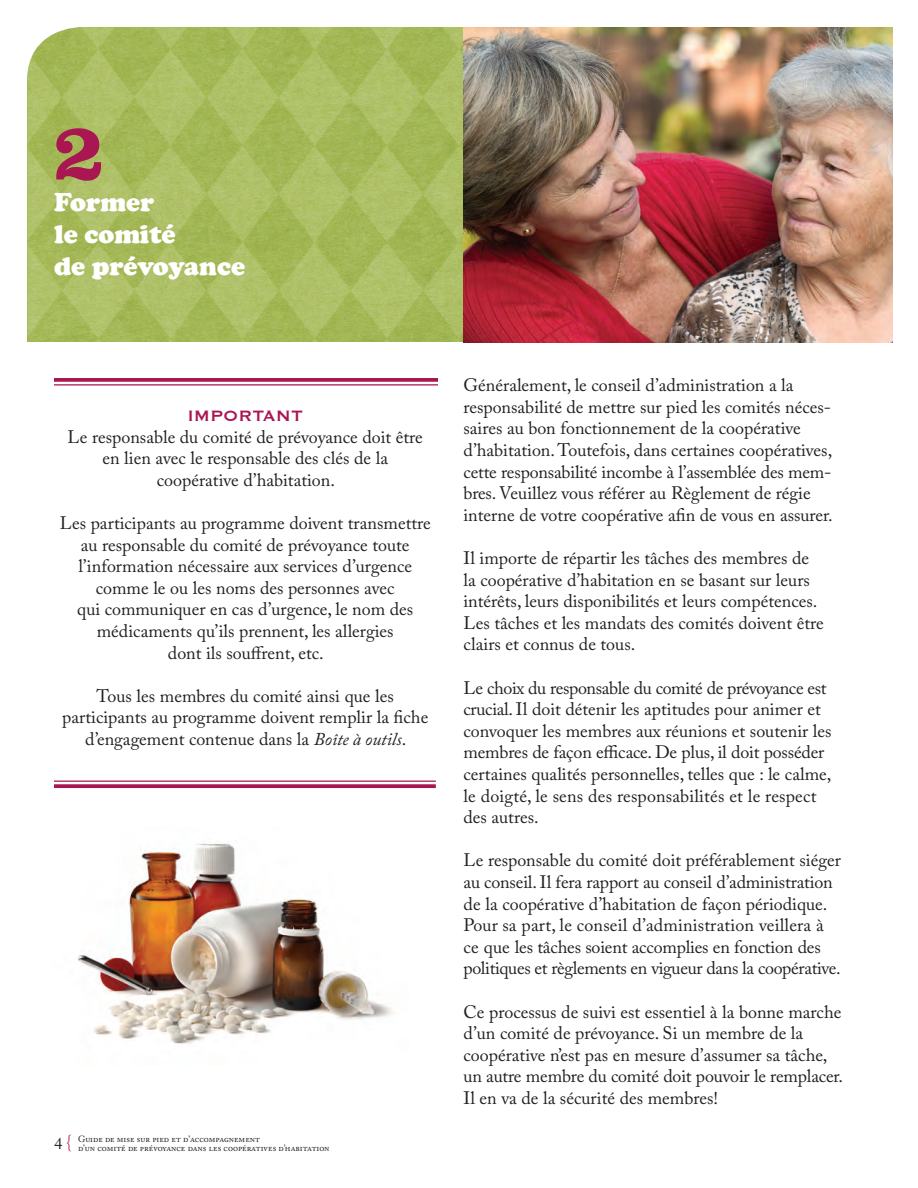
<style>
.page{position:relative;width:918px;height:1188px;background:#fff}
.page>*{position:absolute;margin:0;border:0;box-sizing:border-box;transform-origin:0 0}
.t1{font:700 82.65px "Clarendon";color:#a91652}
.t2{font:900 26.55px/31.8px "Cooper";color:#fff}
.t3{font:19.5px "Copperplate";color:#a91652}
.t4{font:18px/21.6px "Adobe Caslon Pro";color:#231f20}
.t5{font:9px/9px "Adobe Caslon Pro";letter-spacing:.02em;color:#231f20}
.s1{font-style:italic}
.s2{font-size:16.5px}
.s3{font-family:"Times";font-size:19.5px;color:#a91652}
</style>
<div class="page">
<img style="left:27px;top:27px;width:437px;height:315px">
<img style="left:464px;top:27px;width:428px;height:315px">
<svg style="left:54px;top:378px;width:384px;height:4px;background:#ae245c"></svg>
<hr style="left:54px;top:384px;width:384px;height:2px;background:#a91652">
<img style="left:78px;top:843px;width:315px;height:202px">
<svg style="left:54px;top:784px;width:382px;height:4px;background:#af265e"></svg>
<hr style="left:54px;top:781px;width:382px;height:1px;background:#a91652">
<h1 class="t1" style="left:54px;top:102px;width:52px">2</h1>
<h2 class="t2" style="left:54px;top:187px;width:193px">Former<br>le comité<br>de prévoyance</h2>
<p class="t3" style="left:187px;top:403px;width:37px">IMportant</p>
<p class="t4" style="left:68px;top:426px;width:357px;text-align:center">Le responsable du comité de prévoyance doit être en lien avec le responsable des clés de la coopérative d’habitation.</p>
<p class="t4" style="left:60px;top:512px;width:373px;text-align:center">Les participants au programme doivent transmettre au responsable du comité de prévoyance toute l’information nécessaire aux services d’urgence comme le ou les noms des personnes avec<br>qui communiquer en cas d’urgence, le nom des médicaments qu’ils prennent, les allergies<br>dont ils souffrent, etc.</p>
<p class="t4" style="left:62px;top:685px;width:368px;text-align:center">Tous les membres du comité ainsi que les participants au programme doivent remplir la fiche d’engagement contenue dans la <span class="s1">Boîte à outils</span>.</p>
<p class="t5" style="left:78px;top:1134px;width:253px;text-indent:-24px"><span class="s2">4</span> <span class="s3">{</span> Guide de mise sur pied et d’accompagnement<br>d’un comité de prévoyance dans les coopératives d’habitation</p>
<p class="t4" style="left:464px;top:374px;width:371px">Généralement, le conseil d’administration a la responsabilité de mettre sur pied les comités néces&shy;saires au bon fonctionnement de la coopérative d’habitation. Toutefois, dans certaines coopératives, cette responsabilité incombe à l’assemblée des mem&shy;bres. Veuillez vous référer au Règlement de régie interne de votre coopérative afin de vous en assurer.</p>
<p class="t4" style="left:464px;top:547px;width:362px">Il importe de répartir les tâches des membres de la coopérative d’habitation en se basant sur leurs intérêts, leurs disponibilités et leurs compétences.<br>Les tâches et les mandats des comités doivent être clairs et connus de tous.</p>
<p class="t4" style="left:464px;top:677px;width:369px">Le choix du responsable du comité de prévoyance est crucial. Il doit détenir les aptitudes pour animer et convoquer les membres aux réunions et soutenir les membres de façon efficace. De plus, il doit posséder certaines qualités personnelles, telles que : le calme, le doigté, le sens des responsabilités et le respect des autres.</p>
<p class="t4" style="left:464px;top:849px;width:379px">Le responsable du comité doit préférablement siéger au conseil. Il fera rapport au conseil d’administration de la coopérative d’habitation de façon périodique.<br>Pour sa part, le conseil d’administration veillera à ce que les tâches soient accomplies en fonction des politiques et règlements en vigueur dans la coopérative.</p>
<p class="t4" style="left:464px;top:1001px;width:381px">Ce processus de suivi est essentiel à la bonne marche d’un comité de prévoyance. Si un membre de la coopérative n’est pas en mesure d’assumer sa tâche, un autre membre du comité doit pouvoir le remplacer.<br>Il en va de la sécurité des membres!</p>
</div>
